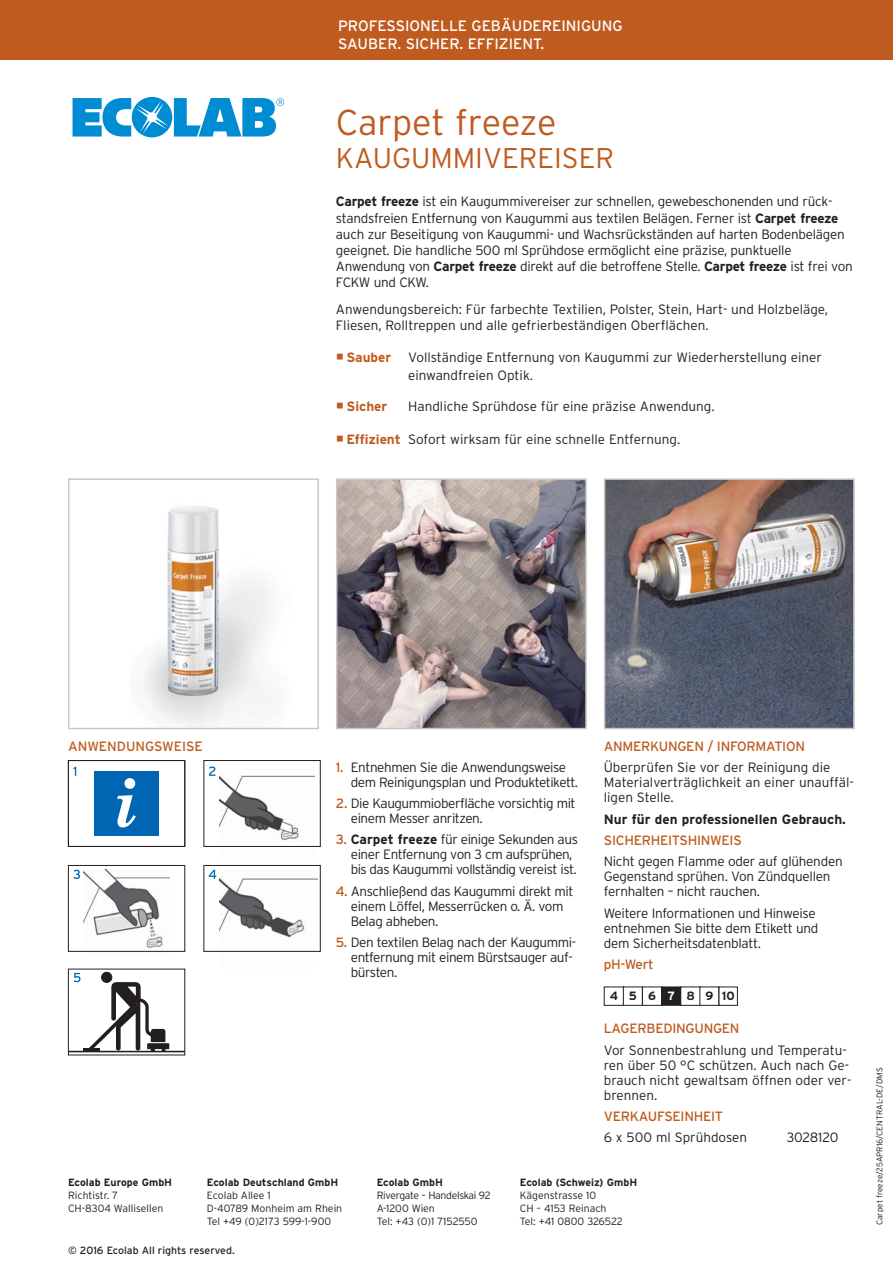
<style>
.page{position:relative;width:893px;height:1263px;background:#fff}
.page>*{position:absolute;margin:0;border:0;box-sizing:border-box;transform-origin:0 0}
.t1{font:300 36px "Interstate";letter-spacing:-.005em;color:#bf5b1f}
.t2{font:300 28.5px "Interstate";color:#bf5b1f}
.t3{font:15px/18px "Interstate";color:#fff}
.t4{font:300 13.5px/15px "Interstate";letter-spacing:-.02em;color:#231f20}
.t5{font:300 13.5px/15px "Interstate";color:#231f20}
.t6{font:300 13.5px/15px "Interstate";letter-spacing:-.04em;color:#231f20}
.t7{font:13.5px "Interstate";letter-spacing:-.02em;color:#bf5b1f}
.t8{font:700 13.5px "Interstate";color:#231f20}
.t9{font:13.5px "Interstate";color:#bf5b1f}
.t10{font:700 13.5px "Interstate";color:#bf5b1f}
.t11{font:700 12px "Interstate";letter-spacing:.9em;color:#231f20}
.t12{font:300 10.5px/12.6px "Interstate";color:#231f20}
.t13{font:700 10.5px "Interstate";color:#231f20}
.t14{font:300 10.5px/12.6px "Interstate";letter-spacing:-.03em;color:#231f20}
.t15{font:10.5px "Interstate";color:#231f20}
.t16{font:300 8.25px "Interstate";color:#231f20}
.s1{font-weight:700}
.s2{font-weight:700;color:#bf5b1f}
.s3{font-weight:400;color:#bf5b1f}
.s4{color:#fff}
</style>
<div class="page">
<div style="left:0;top:0;width:893px;height:60px;background:#bf5b1f"></div>
<svg style="left:73px;top:97px;width:211px;height:40px"></svg>
<img style="left:144px;top:506px;width:126px;height:220px">
<div style="left:68px;top:478px;width:251px;height:251px;border:2px solid #c6c8ca"></div>
<img style="left:339px;top:481px;width:245px;height:245px">
<div style="left:336px;top:478px;width:251px;height:251px;border:2px solid #c6c8ca"></div>
<img style="left:219px;top:877px;width:99px;height:61px">
<img style="left:84px;top:870px;width:85px;height:78px">
<img style="left:219px;top:775px;width:96px;height:66px">
<div style="left:203px;top:760px;width:118px;height:87px;border:1px solid #231f20"></div>
<div style="left:94px;top:771px;width:65px;height:65px;background:#0066b3"></div>
<svg style="left:117px;top:778px;width:19px;height:49px"></svg>
<div style="left:68px;top:760px;width:117px;height:87px;border:1px solid #231f20"></div>
<svg style="left:73px;top:767px;width:3px;height:9px"></svg>
<svg style="left:73px;top:870px;width:7px;height:9px"></svg>
<svg style="left:74px;top:973px;width:6px;height:9px"></svg>
<svg style="left:209px;top:870px;width:7px;height:9px"></svg>
<svg style="left:209px;top:766px;width:6px;height:10px"></svg>
<div style="left:68px;top:865px;width:117px;height:87px;border:1px solid #231f20"></div>
<div style="left:203px;top:865px;width:118px;height:87px;border:1px solid #231f20"></div>
<div style="left:102px;top:972px;width:10px;height:10px;background:#231f20;border-radius:50%"></div>
<div style="left:101px;top:972px;width:11px;height:11px;border:1px solid #231f20;border-radius:50%"></div>
<hr style="left:68px;top:1051px;width:117px;height:1px;background:#231f20">
<hr style="left:83px;top:1048px;width:17px;height:4px;background:#231f20">
<svg style="left:89px;top:982px;width:80px;height:69px"></svg>
<div style="left:604px;top:986px;width:20px;height:20px;border:1px solid #231f20"></div>
<div style="left:623px;top:986px;width:20px;height:20px;border:1px solid #231f20"></div>
<div style="left:642px;top:986px;width:20px;height:20px;border:1px solid #231f20"></div>
<div style="left:662px;top:987px;width:18px;height:18px;background:#231f20"></div>
<div style="left:661px;top:986px;width:20px;height:20px;border:1px solid #231f20"></div>
<div style="left:680px;top:986px;width:21px;height:20px;border:1px solid #231f20"></div>
<div style="left:699px;top:986px;width:20px;height:20px;border:1px solid #231f20"></div>
<div style="left:719px;top:986px;width:19px;height:20px;border:1px solid #231f20"></div>
<img style="left:607px;top:481px;width:245px;height:245px">
<div style="left:604px;top:478px;width:251px;height:251px;border:2px solid #c6c8ca"></div>
<p class="t3" style="left:338px;top:18px;width:286px">PROFESSIONELLE GEBÄUDEREINIGUNG<br>SAUBER. SICHER. EFFIZIENT.</p>
<h1 class="t1" style="left:336px;top:109px;width:222px">Carpet freeze</h1>
<h2 class="t2" style="left:336px;top:148px;width:279px">KAUGUMMIVEREISER</h2>
<p class="t4" style="left:336px;top:195px;width:518px;line-height:16.2px"><span class="s1">Carpet freeze</span> ist ein Kaugummivereiser zur schnellen, gewebeschonenden und rück&shy;standsfreien Entfernung von Kaugummi aus textilen Belägen. Ferner ist <span class="s1">Carpet freeze </span>auch zur Beseitigung von Kaugummi- und Wachsrückständen auf harten Bodenbelägen geeignet. Die handliche 500 ml Sprühdose ermöglicht eine präzise, punktuelle Anwendung von <span class="s1">Carpet freeze</span> direkt auf die betroffene Stelle. <span class="s1">Carpet freeze</span> ist frei von FCKW und CKW.</p>
<p class="t5" style="left:336px;top:303px;width:494px;line-height:16.2px">Anwendungsbereich: Für farbechte Textilien, Polster, Stein, Hart- und Holzbeläge,<br>Fliesen, Rolltreppen und alle gefrierbeständigen Oberflächen.</p>
<p class="t10" style="left:346px;top:352px;width:46px">Sauber</p>
<p class="t5" style="left:408px;top:350px;width:415px;line-height:17.2px">Vollständige Entfernung von Kaugummi zur Wiederherstellung einer einwandfreien Optik.</p>
<p class="t10" style="left:346px;top:402px;width:42px">Sicher</p>
<p class="t5" style="left:408px;top:400px;width:308px">Handliche Sprühdose für eine präzise Anwendung.</p>
<p class="t5" style="left:346px;top:433px;width:335px"><span class="s2">Effizient</span> Sofort wirksam für eine schnelle Entfernung.</p>
<p class="t9" style="left:68px;top:741px;width:136px">ANWENDUNGSWEISE</p>
<p class="t4" style="left:351px;top:760px;width:229px;text-indent:-15px"><span class="s3">1.</span> Entnehmen Sie die Anwendungsweise dem Reinigungsplan und Produktetikett.</p>
<p class="t4" style="left:351px;top:797px;width:226px;text-indent:-15px"><span class="s3">2.</span> Die Kaugummioberfläche vorsichtig mit einem Messer anritzen.</p>
<p class="t6" style="left:351px;top:833px;width:229px;text-indent:-15px"><span class="s3">3.</span> <span class="s1">Carpet freeze</span> für einige Sekunden aus einer Entfernung von 3 cm aufsprühen, bis das Kaugummi vollständig vereist ist.</p>
<p class="t4" style="left:351px;top:884px;width:224px;text-indent:-15px"><span class="s3">4.</span> Anschließend das Kaugummi direkt mit einem Löffel, Messerrücken o. Ä. vom<br>Belag abheben.</p>
<p class="t4" style="left:351px;top:936px;width:227px;text-indent:-15px"><span class="s3">5.</span> Den textilen Belag nach der Kaugummi&shy;entfernung mit einem Bürstsauger auf&shy;bürsten.</p>
<p class="t7" style="left:604px;top:741px;width:203px">ANMERKUNGEN / INFORMATION</p>
<p class="t5" style="left:604px;top:761px;width:252px">Überprüfen Sie vor der Reinigung die<br>Materialverträglichkeit an einer unauffäl&shy;ligen Stelle.</p>
<p class="t8" style="left:604px;top:814px;width:244px">Nur für den professionellen Gebrauch.</p>
<p class="t7" style="left:604px;top:835px;width:139px">SICHERHEITSHINWEIS</p>
<p class="t4" style="left:604px;top:855px;width:240px">Nicht gegen Flamme oder auf glühenden<br>Gegenstand sprühen. Von Zündquellen fernhalten – nicht rauchen.</p>
<p class="t4" style="left:604px;top:906px;width:216px">Weitere Informationen und Hinweise entnehmen Sie bitte dem Etikett und dem Sicherheitsdatenblatt.</p>
<p class="t7" style="left:604px;top:959px;width:51px">pH-Wert</p>
<p class="t11" style="left:610px;top:991px;width:126px">456<span class="s4">7</span>8910</p>
<p class="t7" style="left:604px;top:1023px;width:137px">LAGERBEDINGUNGEN</p>
<p class="t5" style="left:604px;top:1043px;width:249px">Vor Sonnenbestrahlung und Temperatu&shy;ren über 50 °C schützen. Auch nach Ge&shy;brauch nicht gewaltsam öffnen oder ver&shy;brennen.</p>
<p class="t7" style="left:604px;top:1111px;width:121px">VERKAUFSEINHEIT</p>
<p class="t5" style="left:604px;top:1131px;width:145px">6 x 500 ml Sprühdosen</p>
<p class="t4" style="left:787px;top:1131px;width:53px">3028120</p>
<p class="t13" style="left:68px;top:1179px;width:106px">Ecolab Europe GmbH</p>
<p class="t12" style="left:68px;top:1190px;width:97px">Richtistr. 7<br>CH-8304 Wallisellen</p>
<p class="t13" style="left:207px;top:1179px;width:133px">Ecolab Deutschland GmbH</p>
<p class="t12" style="left:207px;top:1190px;width:137px">Ecolab Allee 1<br>D-40789 Monheim am Rhein</p>
<p class="t12" style="left:207px;top:1216px;width:126px">Tel +49 (0)2173 599-1-900</p>
<p class="t15" style="left:68px;top:1247px;width:168px">© 2016 Ecolab All rights reserved.</p>
<p class="t13" style="left:377px;top:1179px;width:68px">Ecolab GmbH</p>
<p class="t14" style="left:377px;top:1190px;width:115px">Rivergate – Handelskai 92<br>A-1200 Wien</p>
<p class="t12" style="left:377px;top:1216px;width:103px">Tel: +43 (0)1 7152550</p>
<p class="t13" style="left:520px;top:1179px;width:119px">Ecolab (Schweiz) GmbH</p>
<p class="t12" style="left:520px;top:1190px;width:88px">Kägenstrasse 10<br>CH – 4153 Reinach</p>
<p class="t12" style="left:520px;top:1216px;width:105px">Tel: +41 0800 326522</p>
<p class="t16" style="left:876px;top:1225px;width:159px;rotate:-90deg">Carpet freeze/25APR16/CENTRAL-DE/DMS</p>
</div>
